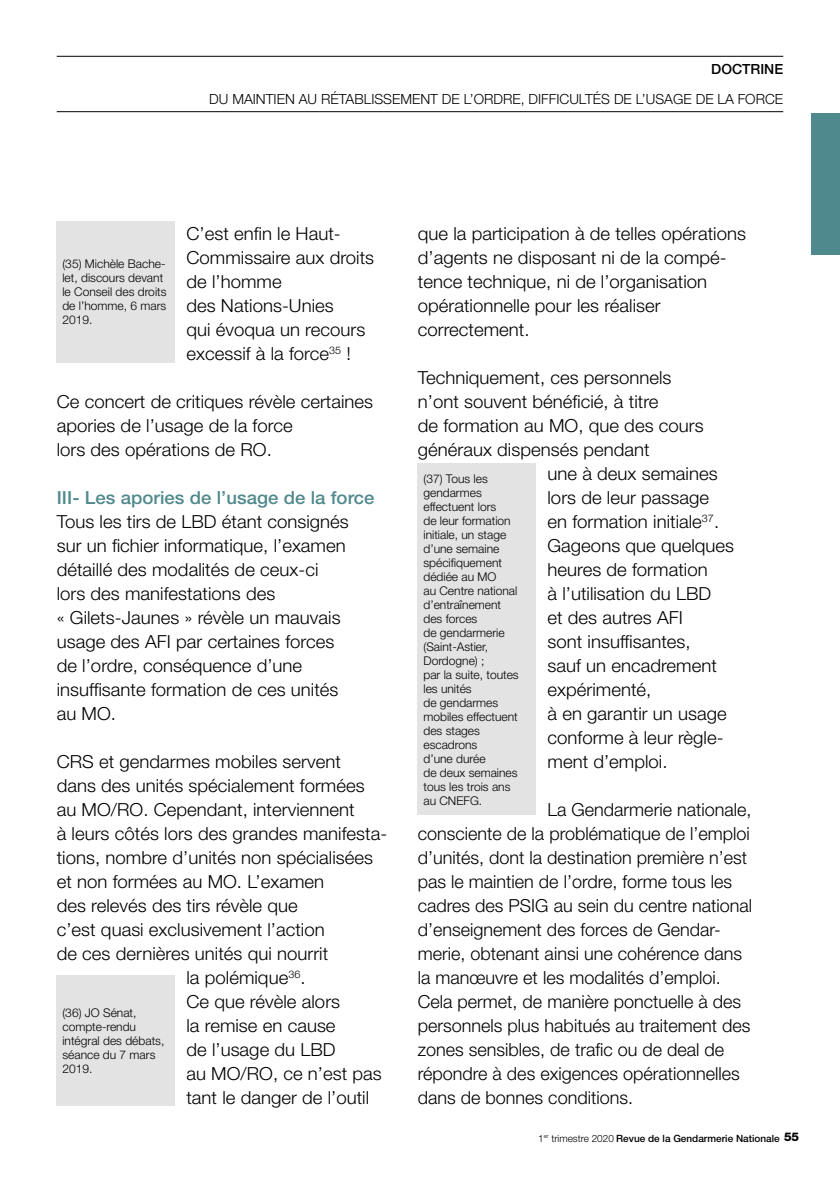
<style>
.page{position:relative;width:840px;height:1191px;background:#fff}
.page>*{position:absolute;margin:0;border:0;box-sizing:border-box;transform-origin:0 0}
.t1{font:300 18px/24px "Helvetica Neue LT Std";color:#000}
.t2{font:500 18px "Helvetica Neue LT Std";color:#50898d}
.t3{font:300 14px "Helvetica Neue LT Std";color:#000}
.t4{font:500 14px "Helvetica Neue LT Std";color:#000}
.t5{font:300 12px/14px "Helvetica Neue LT Std";color:#000}
.t6{font:500 10px "Helvetica Neue LT Std";color:#000}
.s1{font-weight:300}
.s2{font-weight:800;font-size:12px}
</style>
<div class="page">
<div style="left:811px;top:113px;width:28px;height:142px;background:#50898d"></div>
<hr style="left:57px;top:56px;width:725px;height:1px;background:#000">
<hr style="left:57px;top:111px;width:725px;height:1px;background:#000">
<div style="left:57px;top:221px;width:118px;height:142px;background:#e3e3e3"></div>
<div style="left:57px;top:975px;width:118px;height:131px;background:#e3e3e3"></div>
<div style="left:417px;top:463px;width:119px;height:352px;background:#e3e3e3"></div>
<p class="t4" style="left:711px;top:60px;width:73px">DOCTRINE</p>
<p class="t3" style="left:209px;top:90px;width:575px">DU MAINTIEN AU RÉTABLISSEMENT DE L’ORDRE, DIFFICULTÉS DE L’USAGE DE LA FORCE</p>
<p class="t1" style="left:186px;top:221px;width:189px">C’est enfin le Haut-<br>Commissaire aux droits de l’homme<br>des Nations-Unies<br>qui évoqua un recours excessif à la force<sup>35</sup> !</p>
<p class="t1" style="left:57px;top:389px;width:318px">Ce concert de critiques révèle certaines apories de l’usage de la force<br>lors des opérations de RO.</p>
<p class="t2" style="left:57px;top:487px;width:319px">III- Les apories de l’usage de la force</p>
<p class="t1" style="left:57px;top:509px;width:293px">Tous les tirs de LBD étant consignés sur un fichier informatique, l’examen détaillé des modalités de ceux-ci lors des manifestations des<br>« Gilets-Jaunes » révèle un mauvais usage des AFI par certaines forces de l’ordre, conséquence d’une insuffisante formation de ces unités au MO.</p>
<p class="t1" style="left:57px;top:749px;width:332px">CRS et gendarmes mobiles servent<br>dans des unités spécialement formées au MO/RO. Cependant, interviennent<br>à leurs côtés lors des grandes manifesta&shy;tions, nombre d’unités non spécialisées et non formées au MO. L’examen<br>des relevés des tirs révèle que<br>c’est quasi exclusivement l’action<br>de ces dernières unités qui nourrit</p>
<p class="t5" style="left:62px;top:257px;width:106px">(35) Michèle Bache&shy;let, discours devant le Conseil des droits de l’homme, 6 mars<br>2019.</p>
<p class="t5" style="left:62px;top:1005px;width:103px">(36) JO Sénat, compte-rendu intégral des débats, séance du 7 mars<br>2019.</p>
<p class="t1" style="left:186px;top:965px;width:197px">la polémique<sup>36</sup>.<br>Ce que révèle alors<br>la remise en cause<br>de l’usage du LBD<br>au MO/RO, ce n’est pas tant le danger de l’outil</p>
<p class="t1" style="left:417px;top:221px;width:329px">que la participation à de telles opérations d’agents ne disposant ni de la compé&shy;tence technique, ni de l’organisation opérationnelle pour les réaliser correctement.</p>
<p class="t1" style="left:417px;top:365px;width:287px">Techniquement, ces personnels n’ont souvent bénéficié, à titre<br>de formation au MO, que des cours généraux dispensés pendant</p>
<p class="t5" style="left:423px;top:471px;width:97px">(37) Tous les gendarmes effectuent lors<br>de leur formation initiale, un stage d’une semaine spécifiquement dédiée au MO<br>au Centre national d’entraînement des forces<br>de gendarmerie (Saint-Astier,<br>Dordogne) ;<br>par la suite, toutes les unités<br>de gendarmes mobiles effectuent des stages escadrons<br>d’une durée<br>de deux semaines tous les trois ans au CNEFG.</p>
<p class="t1" style="left:547px;top:461px;width:188px">une à deux semaines lors de leur passage<br>en formation initiale<sup>37</sup>.<br>Gageons que quelques heures de formation<br>à l’utilisation du LBD<br>et des autres AFI<br>sont insuffisantes,<br>sauf un encadrement expérimenté,<br>à en garantir un usage conforme à leur règle&shy;ment d’emploi.</p>
<p class="t1" style="left:417px;top:797px;width:336px;text-indent:130px">La Gendarmerie nationale, consciente de la problématique de l’emploi d’unités, dont la destination première n’est pas le maintien de l’ordre, forme tous les cadres des PSIG au sein du centre national d’enseignement des forces de Gendar&shy;merie, obtenant ainsi une cohérence dans la manœuvre et les modalités d’emploi.<br>Cela permet, de manière ponctuelle à des personnels plus habitués au traitement des zones sensibles, de trafic ou de deal de répondre à des exigences opérationnelles dans de bonnes conditions.</p>
<p class="t6" style="left:538px;top:1132px;width:262px"><span class="s1">1</span><sup>er</sup> <span class="s1">trimestre 2020</span> Revue de la Gendarmerie Nationale <span class="s2">55</span></p>
</div>
